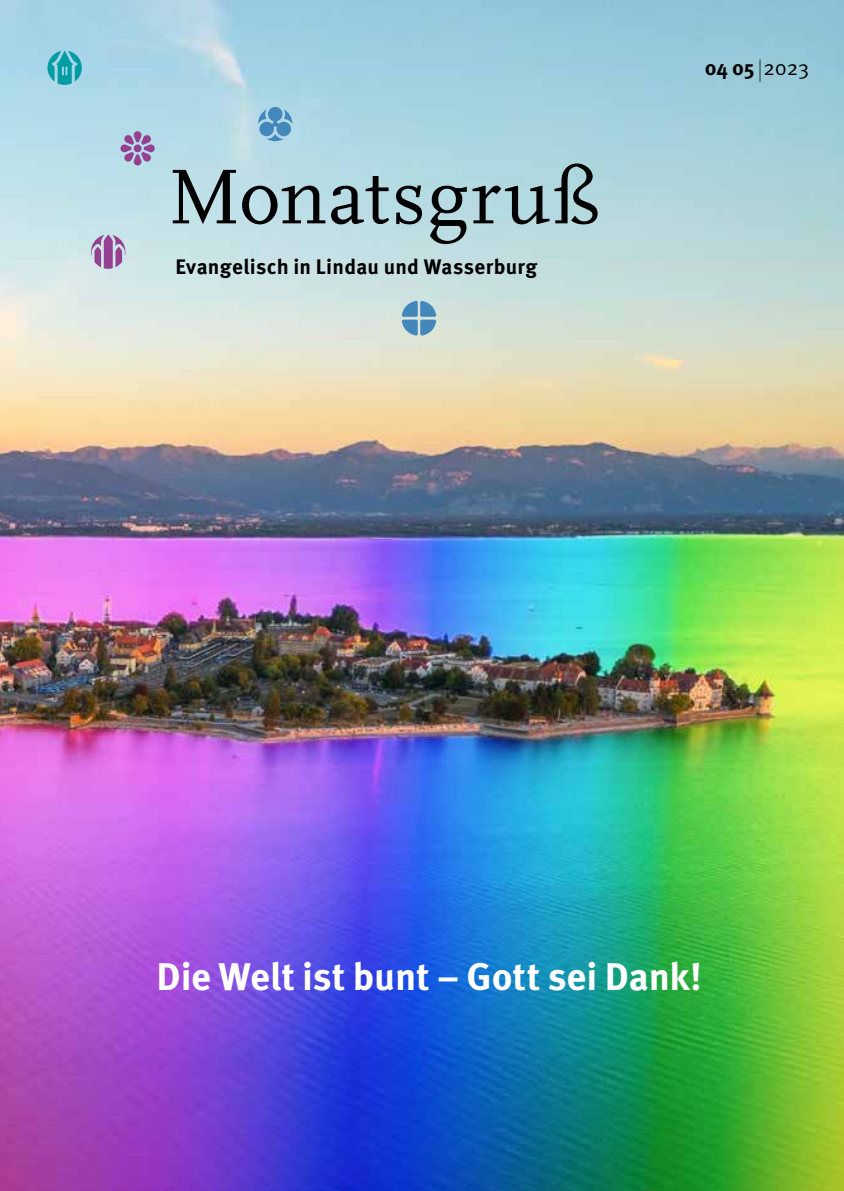
<style>
.page{position:relative;width:844px;height:1191px;background:#fff}
.page>*{position:absolute;margin:0;border:0;box-sizing:border-box;transform-origin:0 0}
.t1{font:81.02px "Scala LF";letter-spacing:.015em;color:#000}
.t2{font:700 38.5px "Meta Pro";color:#fff}
.t3{font:700 21px "Meta Pro";letter-spacing:.015em;color:#000}
.s1{font-weight:400;font-size:23.1px}
.s2{font-weight:400}
</style>
<div class="page">
<img style="left:0;top:0;width:843px;height:1191px">
<svg style="left:91px;top:234px;width:34px;height:35px"></svg>
<svg style="left:258px;top:107px;width:34px;height:34px"></svg>
<svg style="left:120px;top:131px;width:35px;height:34px"></svg>
<svg style="left:47px;top:51px;width:35px;height:34px"></svg>
<svg style="left:402px;top:301px;width:34px;height:34px"></svg>
<h1 class="t1" style="left:168px;top:153px;width:434px">Monatsgruß</h1>
<p class="t3" style="left:175px;top:254px;width:363px">Evangelisch in Lindau und Wasserburg</p>
<p class="t3" style="left:704px;top:55px;width:106px">04 05 <span class="s1">|</span> <span class="s2">2023</span></p>
<h2 class="t2" style="left:156px;top:952px;width:546px">Die Welt ist bunt – Gott sei Dank!</h2>
</div>
